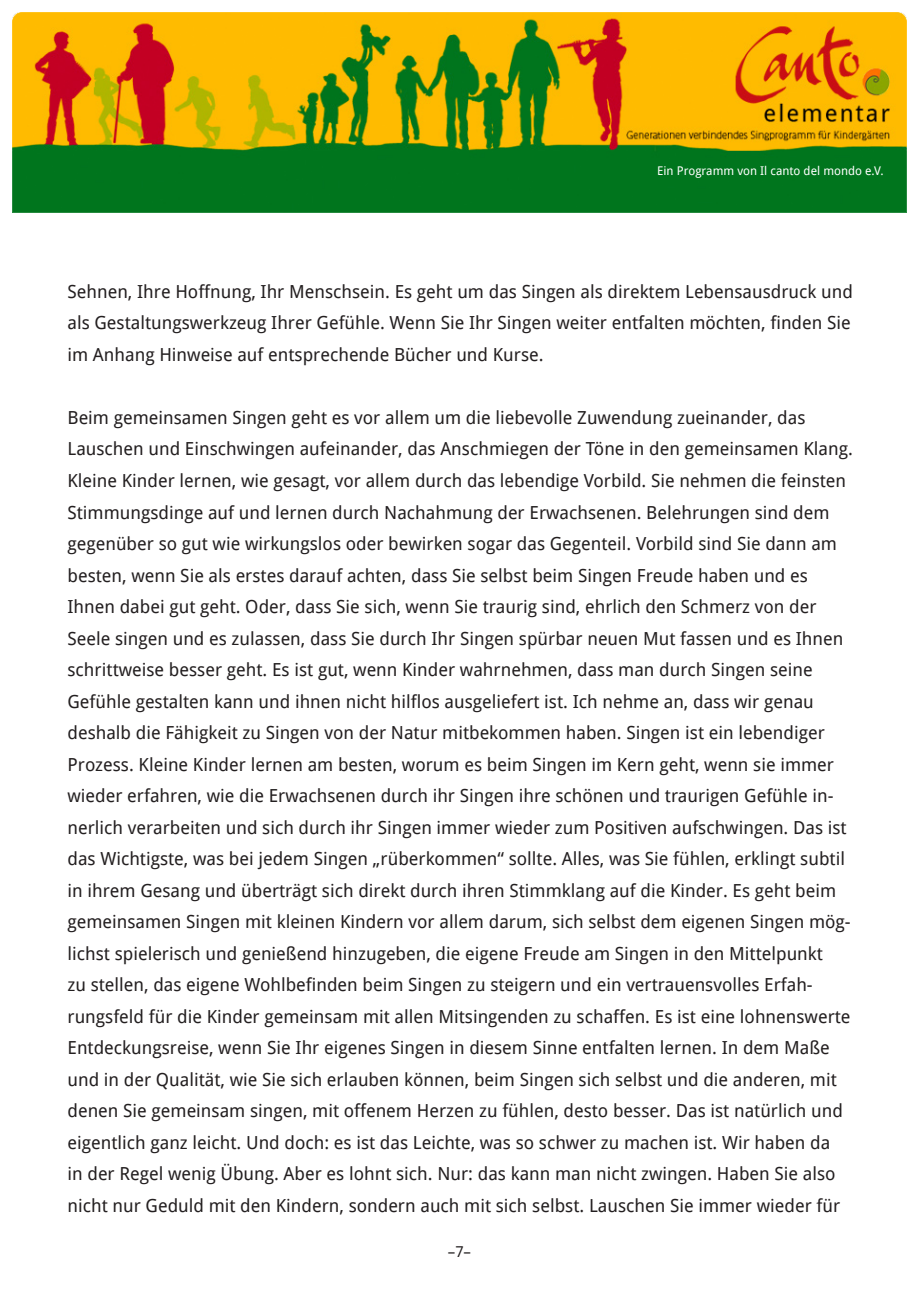
<style>
.page{position:relative;width:919px;height:1289px;background:#fff}
.page>*{position:absolute;margin:0;border:0;box-sizing:border-box;transform-origin:0 0}
.t1{font:18px/31.5px "Droid Sans";color:#231f20}
.t2{font:15px "Droid Sans";color:#231f20}
.t3{font:12px "Droid Sans";color:#fff}
</style>
<div class="page">
<img style="left:13px;top:13px;width:893px;height:199px">
<p class="t3" style="left:657px;top:162px;width:228px">Ein Programm von Il canto del mondo e.V.</p>
<p class="t1" style="left:67px;top:275px;width:786px">Sehnen, Ihre Hoffnung, Ihr Menschsein. Es geht um das Singen als direktem Lebensausdruck und als Gestaltungswerkzeug Ihrer Gefühle. Wenn Sie Ihr Singen weiter entfalten möchten, finden Sie im Anhang Hinweise auf entsprechende Bücher und Kurse.</p>
<p class="t1" style="left:67px;top:401px;width:786px">Beim gemeinsamen Singen geht es vor allem um die liebevolle Zuwendung zueinander, das Lauschen und Einschwingen aufeinander, das Anschmiegen der Töne in den gemeinsamen Klang.<br>Kleine Kinder lernen, wie gesagt, vor allem durch das lebendige Vorbild. Sie nehmen die feinsten Stimmungsdinge auf und lernen durch Nachahmung der Erwachsenen. Belehrungen sind dem gegenüber so gut wie wirkungslos oder bewirken sogar das Gegenteil. Vorbild sind Sie dann am besten, wenn Sie als erstes darauf achten, dass Sie selbst beim Singen Freude haben und es Ihnen dabei gut geht. Oder, dass Sie sich, wenn Sie traurig sind, ehrlich den Schmerz von der Seele singen und es zulassen, dass Sie durch Ihr Singen spürbar neuen Mut fassen und es Ihnen schrittweise besser geht. Es ist gut, wenn Kinder wahrnehmen, dass man durch Singen seine Gefühle gestalten kann und ihnen nicht hilflos ausgeliefert ist. Ich nehme an, dass wir genau deshalb die Fähigkeit zu Singen von der Natur mitbekommen haben. Singen ist ein lebendiger Prozess. Kleine Kinder lernen am besten, worum es beim Singen im Kern geht, wenn sie immer wieder erfahren, wie die Erwachsenen durch ihr Singen ihre schönen und traurigen Gefühle in&shy;nerlich verarbeiten und sich durch ihr Singen immer wieder zum Positiven aufschwingen. Das ist das Wichtigste, was bei jedem Singen „rüberkommen“ sollte. Alles, was Sie fühlen, erklingt subtil in ihrem Gesang und überträgt sich direkt durch ihren Stimmklang auf die Kinder. Es geht beim gemeinsamen Singen mit kleinen Kindern vor allem darum, sich selbst dem eigenen Singen mög&shy;lichst spielerisch und genießend hinzugeben, die eigene Freude am Singen in den Mittelpunkt<br>zu stellen, das eigene Wohlbefinden beim Singen zu steigern und ein vertrauensvolles Erfah&shy;rungsfeld für die Kinder gemeinsam mit allen Mitsingenden zu schaffen. Es ist eine lohnenswerte Entdeckungsreise, wenn Sie Ihr eigenes Singen in diesem Sinne entfalten lernen. In dem Maße und in der Qualität, wie Sie sich erlauben können, beim Singen sich selbst und die anderen, mit denen Sie gemeinsam singen, mit offenem Herzen zu fühlen, desto besser. Das ist natürlich und eigentlich ganz leicht. Und doch: es ist das Leichte, was so schwer zu machen ist. Wir haben da<br>in der Regel wenig Übung. Aber es lohnt sich. Nur: das kann man nicht zwingen. Haben Sie also nicht nur Geduld mit den Kindern, sondern auch mit sich selbst. Lauschen Sie immer wieder für</p>
<p class="t2" style="left:448px;top:1241px;width:25px">–7–</p>
</div>
